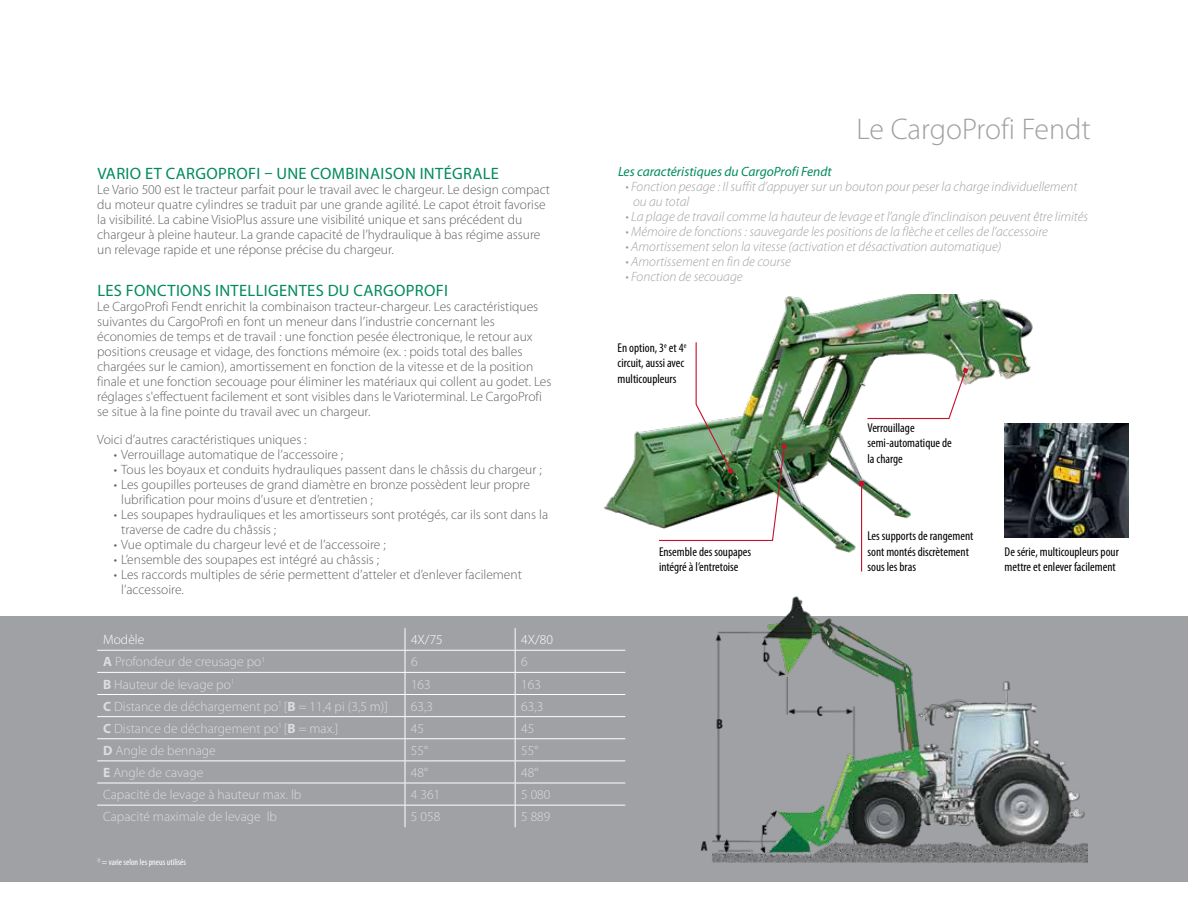
<style>
.page{position:relative;width:1188px;height:918px;background:#fff}
.page>*{position:absolute;margin:0;border:0;box-sizing:border-box;transform-origin:0 0}
.t1{font:300 30px "Myriad Pro";color:#9fa1a4}
.t2{font:16.5px "Myriad Pro";letter-spacing:.02em;color:#008a5e}
.t3{font:300 13.5px/15px "Myriad Pro";color:#5f6062}
.t4{font:italic 300 13.5px/15px "Myriad Pro";color:#9fa1a4}
.t5{font:300 13.5px "Myriad Pro";color:#dcddde}
.t6{font:italic 13.5px "Myriad Pro";color:#008a5e}
.t7{font:300 13.5px "Myriad Pro";color:#fff}
.t8{font:condensed 12.75px/15.3px "Myriad Pro";color:#000}
.t9{font:condensed 9px "Myriad Pro";color:#fff}
.s1{font-weight:700}
</style>
<div class="page">
<div style="left:0;top:617px;width:1188px;height:265px;background:#9fa1a4"></div>
<img style="left:604px;top:295px;width:429px;height:260px">
<svg style="left:866px;top:368px;width:102px;height:52px"></svg>
<hr style="left:861px;top:483px;width:1px;height:89px;background:#c4122f">
<svg style="left:859px;top:481px;width:5px;height:5px"></svg>
<img style="left:658px;top:341px;width:129px;height:201px">
<img style="left:699px;top:596px;width:389px;height:267px">
<hr style="left:97px;top:650px;width:308px;height:1px;background:#fff">
<hr style="left:405px;top:650px;width:110px;height:1px;background:#fff">
<hr style="left:515px;top:650px;width:110px;height:1px;background:#fff">
<hr style="left:97px;top:672px;width:308px;height:1px;background:#fff">
<hr style="left:405px;top:672px;width:110px;height:1px;background:#fff">
<hr style="left:515px;top:672px;width:110px;height:1px;background:#fff">
<hr style="left:97px;top:694px;width:308px;height:1px;background:#fff">
<hr style="left:405px;top:694px;width:110px;height:1px;background:#fff">
<hr style="left:515px;top:694px;width:110px;height:1px;background:#fff">
<hr style="left:97px;top:716px;width:308px;height:1px;background:#fff">
<hr style="left:405px;top:716px;width:110px;height:1px;background:#fff">
<hr style="left:515px;top:716px;width:110px;height:1px;background:#fff">
<hr style="left:97px;top:738px;width:308px;height:1px;background:#fff">
<hr style="left:405px;top:738px;width:110px;height:1px;background:#fff">
<hr style="left:515px;top:738px;width:110px;height:1px;background:#fff">
<hr style="left:97px;top:761px;width:308px;height:1px;background:#fff">
<hr style="left:405px;top:761px;width:110px;height:1px;background:#fff">
<hr style="left:515px;top:761px;width:110px;height:1px;background:#fff">
<hr style="left:97px;top:783px;width:308px;height:1px;background:#fff">
<hr style="left:405px;top:783px;width:110px;height:1px;background:#fff">
<hr style="left:515px;top:783px;width:110px;height:1px;background:#fff">
<hr style="left:97px;top:805px;width:308px;height:1px;background:#fff">
<hr style="left:405px;top:805px;width:110px;height:1px;background:#fff">
<hr style="left:515px;top:805px;width:110px;height:1px;background:#fff">
<svg style="left:405px;top:628px;width:1px;height:199px"></svg>
<svg style="left:515px;top:628px;width:1px;height:199px"></svg>
<img style="left:1004px;top:423px;width:125px;height:115px">
<p class="t2" style="left:97px;top:163px;width:403px">VARIO ET CARGOPROFI – UNE COMBINAISON INTÉGRALE</p>
<p class="t3" style="left:97px;top:182px;width:454px">Le Vario 500 est le tracteur parfait pour le travail avec le chargeur. Le design compact du moteur quatre cylindres se traduit par une grande agilité. Le capot étroit favorise la visibilité. La cabine VisioPlus assure une visibilité unique et sans précédent du chargeur à pleine hauteur. La grande capacité de l’hydraulique à bas régime assure un relevage rapide et une réponse précise du chargeur.</p>
<p class="t2" style="left:97px;top:280px;width:352px">LES FONCTIONS INTELLIGENTES DU CARGOPROFI</p>
<p class="t3" style="left:97px;top:299px;width:456px">Le CargoProfi Fendt enrichit la combinaison tracteur-chargeur. Les caractéristiques suivantes du CargoProfi en font un meneur dans l’industrie concernant les économies de temps et de travail : une fonction pesée électronique, le retour aux positions creusage et vidage, des fonctions mémoire (ex. : poids total des balles chargées sur le camion), amortissement en fonction de la vitesse et de la position finale et une fonction secouage pour éliminer les matériaux qui collent au godet. Les réglages s'effectuent facilement et sont visibles dans le Varioterminal. Le CargoProfi se situe à la fine pointe du travail avec un chargeur.</p>
<p class="t3" style="left:97px;top:432px;width:211px">Voici d’autres caractéristiques uniques :</p>
<p class="t3" style="left:114px;top:447px;width:231px">• Verrouillage automatique de l’accessoire ;</p>
<p class="t3" style="left:114px;top:462px;width:430px">• Tous les boyaux et conduits hydrauliques passent dans le châssis du chargeur ;</p>
<p class="t3" style="left:121px;top:477px;width:410px;text-indent:-8px">• Les goupilles porteuses de grand diamètre en bronze possèdent leur propre lubrification pour moins d’usure et d’entretien ;</p>
<p class="t3" style="left:121px;top:507px;width:428px;text-indent:-8px">• Les soupapes hydrauliques et les amortisseurs sont protégés, car ils sont dans la traverse de cadre du châssis ;</p>
<p class="t3" style="left:114px;top:537px;width:273px">• Vue optimale du chargeur levé et de l’accessoire ;</p>
<p class="t3" style="left:114px;top:552px;width:267px">• L’ensemble des soupapes est intégré au châssis ;</p>
<p class="t3" style="left:121px;top:567px;width:402px;text-indent:-8px">• Les raccords multiples de série permettent d’atteler et d’enlever facilement l’accessoire.</p>
<p class="t7" style="left:103px;top:632px;width:43px">Modèle</p>
<p class="t7" style="left:411px;top:632px;width:33px">4X/75</p>
<p class="t7" style="left:521px;top:632px;width:33px">4X/80</p>
<p class="t5" style="left:103px;top:654px;width:163px"><span class="s1">A</span> Profondeur de creusage po<sup>1</sup></p>
<p class="t5" style="left:411px;top:654px;width:8px">6</p>
<p class="t5" style="left:521px;top:654px;width:8px">6</p>
<p class="t5" style="left:103px;top:676px;width:133px"><span class="s1">B</span> Hauteur de levage po<sup>1</sup></p>
<p class="t5" style="left:411px;top:676px;width:21px">163</p>
<p class="t5" style="left:521px;top:676px;width:21px">163</p>
<p class="t5" style="left:103px;top:698px;width:286px"><span class="s1">C</span> Distance de déchargement po<sup>1</sup> [<span class="s1">B</span> = 11,4 pi (3,5 m)]</p>
<p class="t5" style="left:411px;top:698px;width:24px">63,3</p>
<p class="t5" style="left:521px;top:698px;width:24px">63,3</p>
<p class="t5" style="left:103px;top:720px;width:237px"><span class="s1">C</span> Distance de déchargement po<sup>1</sup> [<span class="s1">B</span> = max.]</p>
<p class="t5" style="left:411px;top:720px;width:15px">45</p>
<p class="t5" style="left:521px;top:720px;width:15px">45</p>
<p class="t5" style="left:103px;top:742px;width:114px"><span class="s1">D</span> Angle de bennage</p>
<p class="t5" style="left:411px;top:742px;width:19px">55°</p>
<p class="t5" style="left:521px;top:742px;width:19px">55°</p>
<p class="t5" style="left:103px;top:764px;width:102px"><span class="s1">E</span> Angle de cavage</p>
<p class="t5" style="left:411px;top:764px;width:19px">48°</p>
<p class="t5" style="left:521px;top:764px;width:19px">48°</p>
<p class="t5" style="left:103px;top:787px;width:200px">Capacité de levage à hauteur max. lb</p>
<p class="t5" style="left:411px;top:787px;width:31px">4 361</p>
<p class="t5" style="left:521px;top:787px;width:31px">5 080</p>
<p class="t5" style="left:103px;top:809px;width:175px">Capacité maximale de levage lb</p>
<p class="t5" style="left:411px;top:809px;width:31px">5 058</p>
<p class="t5" style="left:521px;top:809px;width:31px">5 889</p>
<p class="t9" style="left:97px;top:856px;width:90px"><sup>1)</sup> = varie selon les pneus utilisés</p>
<h1 class="t1" style="left:857px;top:111px;width:236px">Le CargoProfi Fendt</h1>
<p class="t6" style="left:618px;top:164px;width:215px">Les caractéristiques du CargoProfi Fendt</p>
<p class="t4" style="left:633px;top:179px;width:446px;text-indent:-8px">• Fonction pesage : Il suffit d’appuyer sur un bouton pour peser la charge individuellement ou au total</p>
<p class="t4" style="left:626px;top:209px;width:464px">• La plage de travail comme la hauteur de levage et l’angle d’inclinaison peuvent être limités</p>
<p class="t4" style="left:626px;top:224px;width:424px">• Mémoire de fonctions : sauvegarde les positions de la flèche et celles de l’accessoire</p>
<p class="t4" style="left:626px;top:239px;width:377px">• Amortissement selon la vitesse (activation et désactivation automatique)</p>
<p class="t4" style="left:626px;top:254px;width:167px">• Amortissement en fin de course</p>
<p class="t4" style="left:626px;top:269px;width:119px">• Fonction de secouage</p>
<p class="t8" style="left:618px;top:340px;width:70px">En option, 3<sup>e</sup> et 4<sup>e </sup>circuit, aussi avec multicoupleurs</p>
<p class="t8" style="left:659px;top:544px;width:94px">Ensemble des soupapes intégré à l’entretoise</p>
<p class="t8" style="left:867px;top:420px;width:86px">Verrouillage semi-automatique de la charge</p>
<p class="t8" style="left:867px;top:528px;width:107px">Les supports de rangement sont montés discrètement sous les bras</p>
<p class="t8" style="left:1005px;top:544px;width:116px">De série, multicoupleurs pour mettre et enlever facilement</p>
</div>
